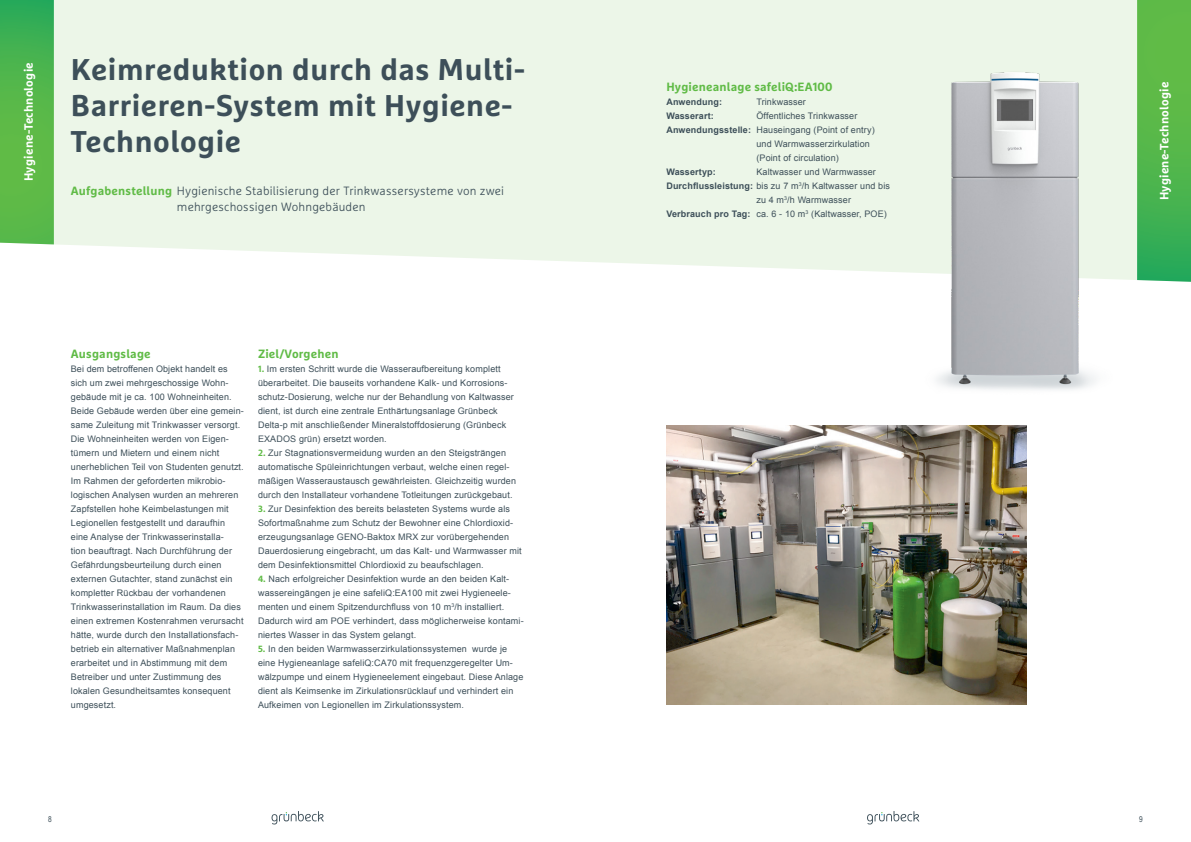
<style>
.page{position:relative;width:1191px;height:842px;background:#fff}
.page>*{position:absolute;margin:0;border:0;box-sizing:border-box;transform-origin:0 0}
.t1{font:700 30px/36px "Marselis Pro";letter-spacing:.02em;color:#3d4f59}
.t2{font:300 12px/16px "Marselis Pro";letter-spacing:.015em;color:#3d4f59}
.t3{font:700 12px "Marselis Pro";letter-spacing:.015em;color:#60bb46}
.t4{font:700 12px "Marselis Pro";letter-spacing:.02em;color:#fff}
.t5{font:9px/14px "Arial";letter-spacing:.015em;color:#3d4f59}
.t6{font:700 9px "Arial";letter-spacing:.015em;color:#3d4f59}
.t7{font:8px "Arial Narrow";color:#3d4f59}
.s1{font-weight:700;color:#60bb46}
.s2{font-weight:700}
.s3{font-family:"Marselis Pro";font-weight:700;color:#60bb46}
</style>
<div class="page">
<svg style="left:271px;top:811px;width:53px;height:13px"></svg>
<svg style="left:867px;top:811px;width:52px;height:13px"></svg>
<div style="left:42px;top:0;width:1095px;height:272px;background:#ecf6e8"></div>
<svg style="left:0;top:0;width:54px;height:244px;background:#51b64b"></svg>
<svg style="left:1137px;top:0;width:54px;height:282px;background:#50b64c"></svg>
<img style="left:887px;top:58px;width:256px;height:332px">
<img style="left:666px;top:425px;width:360px;height:279px">
<h2 class="t4" style="left:21px;top:181px;width:120px;rotate:-90deg">Hygiene-Technologie</h2>
<h1 class="t1" style="left:71px;top:51px;width:455px">Keimreduktion durch das Multi-<br>Barrieren-System mit Hygiene-<br>Technologie</h1>
<h2 class="t2" style="left:177px;top:183px;width:329px;text-indent:-106px"><span class="s1">Aufgabenstellung</span> Hygienische Stabilisierung der Trinkwassersysteme von zwei mehrgeschossigen Wohngebäuden</h2>
<h2 class="t3" style="left:666px;top:79px;width:168px">Hygieneanlage safeliQ:EA100</h2>
<p class="t6" style="left:666px;top:96px;width:57px">Anwendung:</p>
<p class="t5" style="left:756px;top:95px;width:51px">Trinkwasser</p>
<p class="t6" style="left:666px;top:110px;width:49px">Wasserart:</p>
<p class="t5" style="left:756px;top:109px;width:102px">Öffentliches Trinkwasser</p>
<p class="t5" style="left:666px;top:123px;width:210px"><span class="s2">Anwendungsstelle:</span> Hauseingang (Point of entry)</p>
<p class="t5" style="left:756px;top:137px;width:115px">und Warmwasserzirkulation</p>
<p class="t5" style="left:756px;top:151px;width:84px">(Point of circulation)</p>
<p class="t6" style="left:666px;top:166px;width:51px">Wassertyp:</p>
<p class="t5" style="left:756px;top:165px;width:121px">Kaltwasser und Warmwasser</p>
<p class="t5" style="left:666px;top:179px;width:225px"><span class="s2">Durchflussleistung:</span> bis zu 7 m<sup>3</sup>/h Kaltwasser und bis</p>
<p class="t5" style="left:756px;top:193px;width:96px">zu 4 m<sup>3</sup>/h Warmwasser</p>
<p class="t5" style="left:666px;top:207px;width:222px"><span class="s2">Verbrauch pro Tag:</span> ca. 6 - 10 m<sup>3</sup> (Kaltwasser, POE)</p>
<h2 class="t4" style="left:1156px;top:200px;width:120px;rotate:-90deg">Hygiene-Technologie</h2>
<h2 class="t3" style="left:71px;top:346px;width:81px">Ausgangslage</h2>
<p class="t5" style="left:71px;top:362px;width:174px">Bei dem betroffenen Objekt handelt es sich um zwei mehrgeschossige Wohn&shy;gebäude mit je ca. 100 Wohneinheiten.<br>Beide Gebäude werden über eine gemein&shy;same Zuleitung mit Trinkwasser versorgt.<br>Die Wohneinheiten werden von Eigen&shy;tümern und Mietern und einem nicht unerheblichen Teil von Studenten genutzt.<br>Im Rahmen der geforderten mikrobio&shy;logischen Analysen wurden an mehreren Zapfstellen hohe Keimbelastungen mit Legionellen festgestellt und daraufhin eine Analyse der Trinkwasserinstalla-<br>tion beauftragt. Nach Durchführung der Gefährdungsbeurteilung durch einen externen Gutachter, stand zunächst ein kompletter Rückbau der vorhandenen Trinkwasserinstallation im Raum. Da dies einen extremen Kostenrahmen verursacht hätte, wurde durch den Installationsfach&shy;betrieb ein alternativer Maßnahmenplan erarbeitet und in Abstimmung mit dem Betreiber und unter Zustimmung des lokalen Gesundheitsamtes konsequent umgesetzt.</p>
<h2 class="t3" style="left:258px;top:346px;width:82px">Ziel/Vorgehen</h2>
<p class="t5" style="left:258px;top:362px;width:257px"><span class="s3">1.</span> Im ersten Schritt wurde die Wasseraufbereitung komplett überarbeitet. Die bauseits vorhandene Kalk- und Korrosions&shy;schutz-Dosierung, welche nur der Behandlung von Kaltwasser dient, ist durch eine zentrale Enthärtungsanlage Grünbeck Delta-p mit anschließender Mineralstoffdosierung (Grünbeck EXADOS grün) ersetzt worden.</p>
<p class="t5" style="left:258px;top:446px;width:259px"><span class="s3">2.</span> Zur Stagnationsvermeidung wurden an den Steigsträngen automatische Spüleinrichtungen verbaut, welche einen regel&shy;mäßigen Wasseraustausch gewährleisten. Gleichzeitig wurden durch den Installateur vorhandene Totleitungen zurückgebaut.</p>
<p class="t5" style="left:258px;top:502px;width:265px"><span class="s3">3.</span> Zur Desinfektion des bereits belasteten Systems wurde als Sofortmaßnahme zum Schutz der Bewohner eine Chlordioxid&shy;erzeugungsanlage GENO-Baktox MRX zur vorübergehenden Dauerdosierung eingebracht, um das Kalt- und Warmwasser mit dem Desinfektionsmittel Chlordioxid zu beaufschlagen.</p>
<p class="t5" style="left:258px;top:572px;width:267px"><span class="s3">4.</span> Nach erfolgreicher Desinfektion wurde an den beiden Kalt&shy;wassereingängen je eine safeliQ:EA100 mit zwei Hygieneele&shy;menten und einem Spitzendurchfluss von 10 m<sup>3</sup>/h installiert.<br>Dadurch wird am POE verhindert, dass möglicherweise kontami&shy;niertes Wasser in das System gelangt.</p>
<p class="t5" style="left:258px;top:642px;width:267px"><span class="s3">5.</span> In den beiden Warmwasserzirkulationssystemen wurde je eine Hygieneanlage safeliQ:CA70 mit frequenzgeregelter Um&shy;wälzpumpe und einem Hygieneelement eingebaut. Diese Anlage dient als Keimsenke im Zirkulationsrücklauf und verhindert ein Aufkeimen von Legionellen im Zirkulationssystem.</p>
<p class="t7" style="left:48px;top:813px;width:5px">8</p>
<p class="t7" style="left:1139px;top:813px;width:5px">9</p>
</div>
